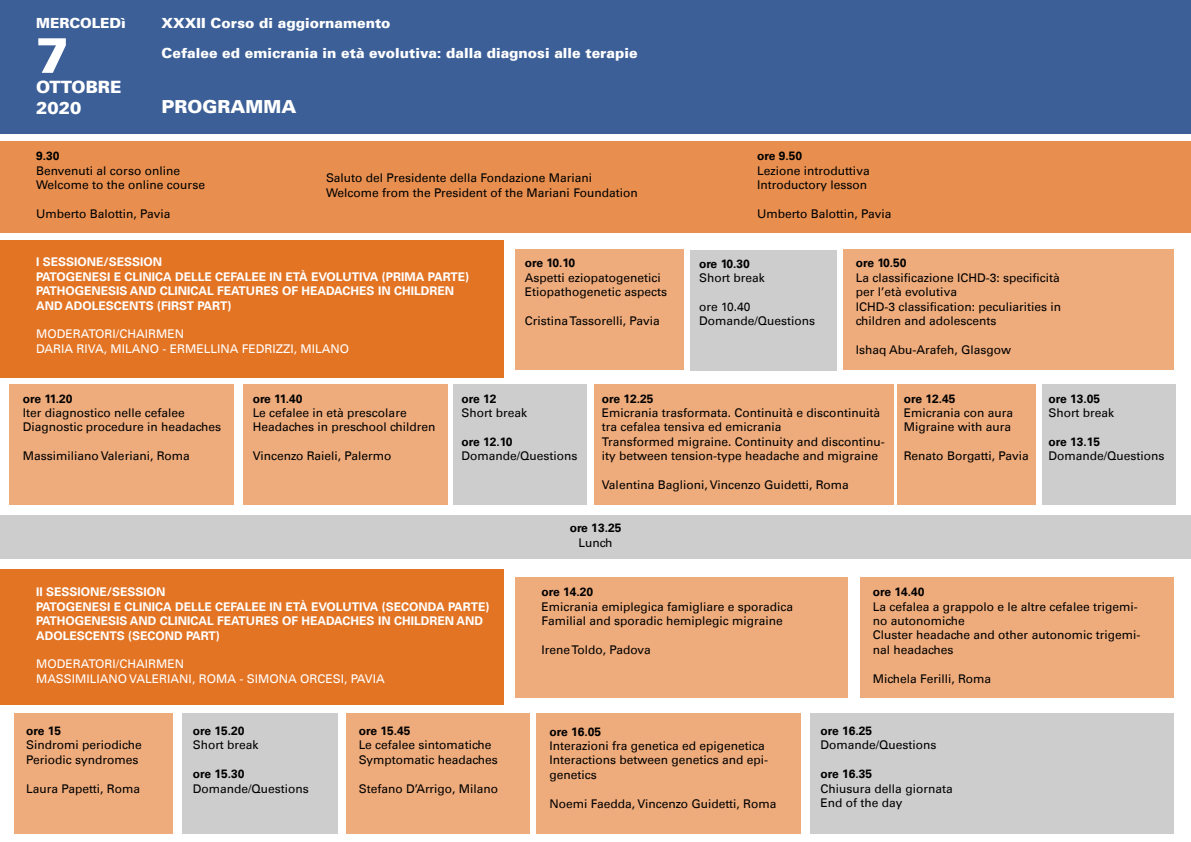
<style>
.page{position:relative;width:1191px;height:842px;background:#fff}
.page>*{position:absolute;margin:0;border:0;box-sizing:border-box;transform-origin:0 0}
.t1{font:900 50px "Univers LT Std";color:#fff}
.t2{font:900 18px "Univers LT Std";color:#fff}
.t3{font:900 17px/20.4px "Univers LT Std";color:#fff}
.t4{font:900 14px/30px "Univers LT Std";color:#fff}
.t5{font:12px/14.4px "Univers LT Std";color:#000}
.t6{font:700 12px/14.4px "Univers LT Std";color:#fff}
.t7{font:700 12px "Univers LT Std";color:#000}
.t8{font:12px "Univers LT Std";color:#fff}
</style>
<div class="page">
<div style="left:0;top:240px;width:503px;height:137px;background:#e37424"></div>
<div style="left:0;top:141px;width:1191px;height:91px;background:#e88f4f"></div>
<div style="left:514px;top:249px;width:169px;height:121px;background:#eeab7b"></div>
<div style="left:690px;top:250px;width:146px;height:120px;background:#cdcdcd"></div>
<div style="left:843px;top:249px;width:331px;height:121px;background:#eeab7b"></div>
<div style="left:10px;top:384px;width:224px;height:121px;background:#eeab7b"></div>
<div style="left:244px;top:384px;width:204px;height:121px;background:#eeab7b"></div>
<div style="left:454px;top:384px;width:133px;height:121px;background:#cdcdcd"></div>
<div style="left:594px;top:384px;width:299px;height:121px;background:#eeab7b"></div>
<div style="left:897px;top:384px;width:139px;height:121px;background:#eeab7b"></div>
<div style="left:1042px;top:384px;width:133px;height:121px;background:#cdcdcd"></div>
<div style="left:515px;top:577px;width:333px;height:120px;background:#eeab7b"></div>
<div style="left:860px;top:577px;width:314px;height:120px;background:#eeab7b"></div>
<div style="left:14px;top:713px;width:159px;height:120px;background:#eeab7b"></div>
<div style="left:182px;top:713px;width:155px;height:120px;background:#cdcdcd"></div>
<div style="left:347px;top:713px;width:183px;height:120px;background:#eeab7b"></div>
<div style="left:810px;top:713px;width:364px;height:120px;background:#cdcdcd"></div>
<div style="left:536px;top:714px;width:265px;height:120px;background:#eeab7b"></div>
<div style="left:0;top:514px;width:1191px;height:44px;background:#cdcdcd"></div>
<div style="left:0;top:569px;width:503px;height:135px;background:#e37424"></div>
<div style="left:0;top:0;width:1191px;height:133px;background:#3c5f97"></div>
<p class="t4" style="left:36px;top:8px;width:91px">MERCOLEDì</p>
<h1 class="t1" style="left:36px;top:24px;width:35px">7</h1>
<h3 class="t3" style="left:36px;top:77px;width:87px">OTTOBRE<br>2020</h3>
<p class="t4" style="left:162px;top:8px;width:477px">XXXII Corso di aggiornamento<br>Cefalee ed emicrania in età evolutiva: dalla diagnosi alle terapie</p>
<h2 class="t2" style="left:162px;top:95px;width:136px">PROGRAMMA</h2>
<p class="t7" style="left:36px;top:149px;width:25px">9.30</p>
<p class="t5" style="left:36px;top:163px;width:170px">Benvenuti al corso online<br>Welcome to the online course</p>
<p class="t5" style="left:36px;top:206px;width:136px">Umberto Balottin, Pavia</p>
<p class="t5" style="left:326px;top:171px;width:313px">Saluto del Presidente della Fondazione Mariani<br>Welcome from the President of the Mariani Foundation</p>
<p class="t6" style="left:36px;top:255px;width:435px">I SESSIONE/SESSION<br>PATOGENESI E CLINICA DELLE CEFALEE IN ETÀ EVOLUTIVA (PRIMA PARTE)<br>PATHOGENESIS AND CLINICAL FEATURES OF HEADACHES IN CHILDREN AND ADOLESCENTS (FIRST PART)</p>
<p class="t8" style="left:36px;top:327px;width:20px">Moderatori</p>
<p class="t8" style="left:116px;top:327px;width:29px">/Chairmen</p>
<p class="t8" style="left:36px;top:341px;width:17px">Daria</p>
<p class="t8" style="left:76px;top:341px;width:54px">Riva, Milano</p>
<p class="t8" style="left:162px;top:341px;width:24px">- Ermellina</p>
<p class="t8" style="left:242px;top:341px;width:15px">Fedri</p>
<p class="t8" style="left:276px;top:341px;width:45px">zzi, Milano</p>
<p class="t7" style="left:525px;top:256px;width:52px">ORE 10.10</p>
<p class="t5" style="left:525px;top:270px;width:144px">Aspetti eziopatogenetici<br>Etiopathogenetic aspects</p>
<p class="t5" style="left:525px;top:314px;width:136px">Cristina Tassorelli, Pavia</p>
<p class="t7" style="left:757px;top:149px;width:46px">ORE 9.50</p>
<p class="t5" style="left:757px;top:163px;width:114px">Lezione introduttiva<br>Introductory lesson</p>
<p class="t5" style="left:757px;top:206px;width:136px">Umberto Balottin, Pavia</p>
<p class="t7" style="left:699px;top:256px;width:52px">ORE 10.30</p>
<p class="t5" style="left:699px;top:271px;width:67px">Short break</p>
<p class="t5" style="left:699px;top:300px;width:118px">ore 10.40<br>Domande/Questions</p>
<p class="t7" style="left:855px;top:256px;width:52px">ORE 10.50</p>
<p class="t5" style="left:855px;top:270px;width:207px">La classificazione ICHD-3: specificità per l’età evolutiva<br>ICHD-3 classification: peculiarities in children and adolescents</p>
<p class="t5" style="left:855px;top:342px;width:157px">Ishaq Abu-Arafeh, Glasgow</p>
<p class="t7" style="left:23px;top:391px;width:51px">ORE 11.20</p>
<p class="t5" style="left:23px;top:406px;width:200px">Iter diagnostico nelle cefalee<br>Diagnostic procedure in headaches</p>
<p class="t5" style="left:23px;top:449px;width:169px">Massimiliano Valeriani, Roma</p>
<p class="t7" style="left:253px;top:391px;width:51px">ORE 11.40</p>
<p class="t5" style="left:253px;top:406px;width:184px">Le cefalee in età prescolare<br>Headaches in preschool children</p>
<p class="t5" style="left:253px;top:449px;width:140px">Vincenzo Raieli, Palermo</p>
<p class="t7" style="left:461px;top:391px;width:36px">ORE 12</p>
<p class="t5" style="left:461px;top:406px;width:67px">Short break</p>
<p class="t7" style="left:461px;top:434px;width:52px">ORE 12.10</p>
<p class="t5" style="left:461px;top:449px;width:118px">Domande/Questions</p>
<p class="t7" style="left:602px;top:391px;width:53px">ORE 12.25</p>
<p class="t5" style="left:602px;top:406px;width:284px">Emicrania trasformata. Continuità e discontinuità tra cefalea tensiva ed emicrania<br>Transformed migraine. Continuity and discontinu&shy;ity between tension-type headache and migraine</p>
<p class="t5" style="left:602px;top:478px;width:248px">Valentina Baglioni, Vincenzo Guidetti, Roma</p>
<p class="t7" style="left:569px;top:521px;width:53px">ORE 13.25</p>
<p class="t5" style="left:578px;top:535px;width:36px">Lunch</p>
<p class="t7" style="left:904px;top:391px;width:53px">ORE 12.45</p>
<p class="t5" style="left:904px;top:406px;width:111px">Emicrania con aura<br>Migraine with aura</p>
<p class="t5" style="left:904px;top:449px;width:126px">Renato Borgatti, Pavia</p>
<p class="t7" style="left:1048px;top:391px;width:53px">ORE 13.05</p>
<p class="t5" style="left:1048px;top:406px;width:67px">Short break</p>
<p class="t7" style="left:1048px;top:434px;width:53px">ORE 13.15</p>
<p class="t5" style="left:1048px;top:449px;width:118px">Domande/Questions</p>
<p class="t6" style="left:36px;top:585px;width:455px">II SESSIONE/SESSION<br>PATOGENESI E CLINICA DELLE CEFALEE IN ETÀ EVOLUTIVA (SECONDA PARTE)<br>PATHOGENESIS AND CLINICAL FEATURES OF HEADACHES IN CHILDREN AND ADOLESCENTS (SECOND PART)</p>
<p class="t8" style="left:36px;top:657px;width:20px">Moderatori</p>
<p class="t8" style="left:116px;top:657px;width:29px">/Chairmen</p>
<p class="t8" style="left:36px;top:671px;width:20px">Massimiliano</p>
<p class="t8" style="left:129px;top:671px;width:16px">Valeriani</p>
<p class="t8" style="left:192px;top:671px;width:26px">, Roma</p>
<p class="t8" style="left:239px;top:671px;width:25px">- Simona</p>
<p class="t8" style="left:300px;top:671px;width:17px">Orcesi</p>
<p class="t8" style="left:344px;top:671px;width:21px">, Pavia</p>
<p class="t7" style="left:26px;top:724px;width:36px">ORE 15</p>
<p class="t5" style="left:26px;top:738px;width:117px">Sindromi periodiche<br>Periodic syndromes</p>
<p class="t5" style="left:26px;top:781px;width:115px">Laura Papetti, Roma</p>
<p class="t7" style="left:193px;top:724px;width:53px">ORE 15.20</p>
<p class="t5" style="left:193px;top:738px;width:67px">Short break</p>
<p class="t7" style="left:193px;top:767px;width:53px">ORE 15.30</p>
<p class="t5" style="left:193px;top:781px;width:118px">Domande/Questions</p>
<p class="t7" style="left:359px;top:724px;width:53px">ORE 15.45</p>
<p class="t5" style="left:359px;top:738px;width:141px">Le cefalee sintomatiche<br>Symptomatic headaches</p>
<p class="t5" style="left:359px;top:781px;width:141px">Stefano D’Arrigo, Milano</p>
<p class="t7" style="left:541px;top:585px;width:53px">ORE 14.20</p>
<p class="t5" style="left:541px;top:599px;width:253px">Emicrania emiplegica famigliare e sporadica<br>Familial and sporadic hemiplegic migraine</p>
<p class="t5" style="left:541px;top:642px;width:111px">Irene Toldo, Padova</p>
<p class="t7" style="left:549px;top:724px;width:53px">ORE 16.05</p>
<p class="t5" style="left:549px;top:739px;width:220px">Interazioni fra genetica ed epigenetica<br>Interactions between genetics and epi&shy;genetics</p>
<p class="t5" style="left:549px;top:796px;width:228px">Noemi Faedda, Vincenzo Guidetti, Roma</p>
<p class="t7" style="left:873px;top:585px;width:53px">ORE 14.40</p>
<p class="t5" style="left:873px;top:599px;width:269px">La cefalea a grappolo e le altre cefalee trigemi&shy;no autonomiche<br>Cluster headache and other autonomic trigemi&shy;nal headaches</p>
<p class="t5" style="left:873px;top:671px;width:120px">Michela Ferilli, Roma</p>
<p class="t7" style="left:820px;top:724px;width:53px">ORE 16.25</p>
<p class="t5" style="left:820px;top:738px;width:118px">Domande/Questions</p>
<p class="t7" style="left:820px;top:767px;width:53px">ORE 16.35</p>
<p class="t5" style="left:820px;top:781px;width:134px">Chiusura della giornata<br>End of the day</p>
</div>
